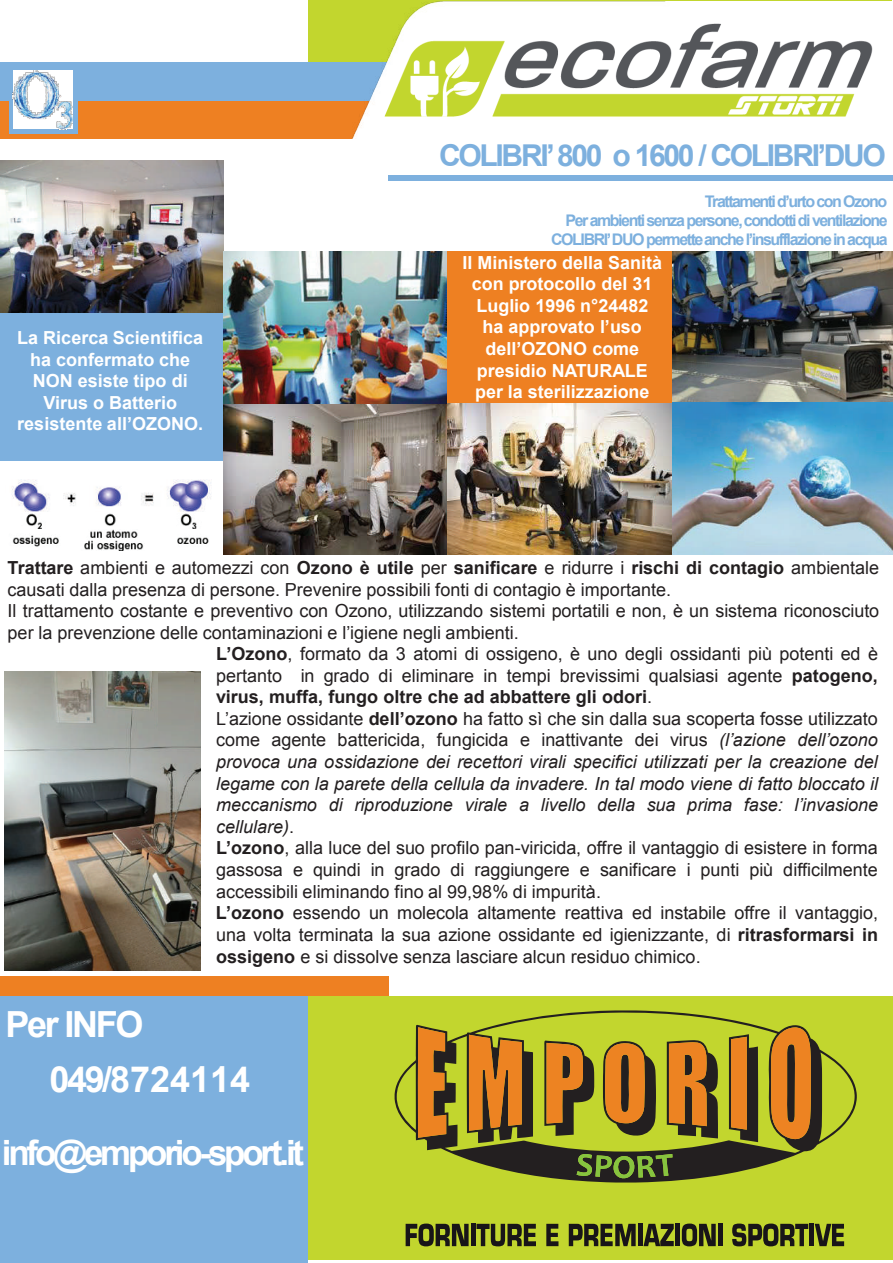
<style>
.page{position:relative;width:893px;height:1263px;background:#fff}
.page>*{position:absolute;margin:0;border:0;box-sizing:border-box;transform-origin:0 0}
.t1{font:700 36px/55.1px "Arial";letter-spacing:-.06em;color:#fff}
.t2{font:700 34.8px "Arial";letter-spacing:-.09em;color:#fff}
.t3{font:700 30.15px "Arial";letter-spacing:-.075em;color:#7db0de}
.t4{font:18px/21.6px "Arial";color:#231f20}
.t5{font:700 18px/21.6px "Arial";color:#fff;text-align:center}
.t6{font:700 16.05px/19.2px "Arial";letter-spacing:-.095em;color:#7db0de;text-align:right}
.s1{font-weight:700}
.s2{font-style:italic}
</style>
<div class="page">
<div style="left:0;top:976px;width:388px;height:20px;background:#ee8022"></div>
<div style="left:308px;top:996px;width:585px;height:264px;background:#c2d62e"></div>
<div style="left:308px;top:0;width:583px;height:138px;background:#c2d62e"></div>
<div style="left:0;top:100px;width:405px;height:39px;background:#ee8022"></div>
<div style="left:0;top:996px;width:308px;height:267px;background:#7db0de"></div>
<div style="left:0;top:63px;width:405px;height:38px;background:#7db0de"></div>
<img style="left:353px;top:1px;width:538px;height:137px">
<div style="left:388px;top:175px;width:505px;height:5px;background:#7db0de"></div>
<div style="left:9px;top:66px;width:69px;height:68px;background:#7db0de"></div>
<img style="left:13px;top:70px;width:59px;height:59px">
<img style="left:672px;top:252px;width:221px;height:151px">
<img style="left:12px;top:480px;width:199px;height:32px">
<img style="left:12px;top:513px;width:197px;height:37px">
<div style="left:0;top:312px;width:223px;height:149px;background:#7db0de"></div>
<img style="left:672px;top:403px;width:221px;height:151px">
<img style="left:223px;top:252px;width:224px;height:303px">
<img style="left:0;top:161px;width:223px;height:151px">
<img style="left:447px;top:403px;width:225px;height:152px">
<div style="left:447px;top:251px;width:225px;height:152px;background:#ee8022"></div>
<img style="left:4px;top:672px;width:197px;height:299px">
<img style="left:159px;top:673px;width:34px;height:58px">
<svg style="left:395px;top:1010px;width:462px;height:172px"></svg>
<svg style="left:418px;top:1027px;width:28px;height:111px;background:#bf6f21"></svg>
<svg style="left:771px;top:1027px;width:40px;height:112px;background:#c47522"></svg>
<svg style="left:469px;top:1035px;width:53px;height:96px;background:#c37322"></svg>
<svg style="left:729px;top:1034px;width:29px;height:108px;background:#8f5f22"></svg>
<svg style="left:667px;top:1040px;width:51px;height:98px;background:#9d6722"></svg>
<svg style="left:544px;top:1040px;width:51px;height:96px"></svg>
<svg style="left:602px;top:1040px;width:54px;height:96px"></svg>
<svg style="left:576px;top:1154px;width:96px;height:25px;background:#4d632c"></svg>
<svg style="left:406px;top:1223px;width:62px;height:23px"></svg>
<hr style="left:471px;top:1224px;width:4px;height:22px;background:#181518">
<svg style="left:476px;top:1224px;width:60px;height:22px"></svg>
<svg style="left:546px;top:1224px;width:12px;height:22px"></svg>
<svg style="left:569px;top:1224px;width:67px;height:22px"></svg>
<div style="left:638px;top:1224px;width:5px;height:22px;background:#181518"></div>
<svg style="left:643px;top:1224px;width:31px;height:22px"></svg>
<div style="left:675px;top:1224px;width:5px;height:22px;background:#181518"></div>
<svg style="left:682px;top:1223px;width:34px;height:23px"></svg>
<hr style="left:718px;top:1224px;width:4px;height:22px;background:#181518">
<svg style="left:732px;top:1223px;width:76px;height:23px"></svg>
<div style="left:809px;top:1224px;width:5px;height:22px;background:#181518"></div>
<svg style="left:815px;top:1224px;width:29px;height:22px"></svg>
<p class="t5" style="left:17px;top:328px;width:187px">La Ricerca Scientifica ha confermato che<br>NON esiste tipo di<br>Virus o Batterio resistente all’OZONO.</p>
<h3 class="t3" style="left:439px;top:135px;width:448px">COLIBRI’800 o 1600 / COLIBRI’DUO</h3>
<p class="t6" style="left:551px;top:192px;width:338px">Trattamentid’urto con Ozono<br>Per ambienti senza persone, condotti di ventilazione<br>COLIBRI’DUO permetteanche l’insufflazionein acqua</p>
<p class="t5" style="left:462px;top:252px;width:201px">Il Ministero della Sanità con protocollo del 31<br>Luglio 1996 n°24482<br>ha approvato l’uso dell’OZONO come presidio NATURALE per la sterilizzazione</p>
<p class="t4" style="left:8px;top:557px;width:873px"><span class="s1">Trattare</span> ambienti e automezzi con <span class="s1">Ozono è utile</span> per <span class="s1">sanificare</span> e ridurre i <span class="s1">rischi di contagio</span> ambientale causati dalla presenza di persone. Prevenire possibili fonti di contagio è importante.<br>Il trattamento costante e preventivo con Ozono, utilizzando sistemi portatili e non, è un sistema riconosciuto per la prevenzione delle contaminazioni e l’igiene negli ambienti.</p>
<p class="t4" style="left:216px;top:643px;width:664px"><span class="s1">L’Ozono</span>, formato da 3 atomi di ossigeno, è uno degli ossidanti più potenti ed è pertanto in grado di eliminare in tempi brevissimi qualsiasi agente <span class="s1">patogeno, virus, muffa, fungo oltre che ad abbattere gli odori</span>.<br>L’azione ossidante <span class="s1">dell’ozono</span> ha fatto sì che sin dalla sua scoperta fosse utilizzato come agente battericida, fungicida e inattivante dei virus <span class="s2">(l’azione dell’ozono provoca una ossidazione dei recettori virali specifici utilizzati per la creazione del legame con la parete della cellula da invadere. In tal modo viene di fatto bloccato il meccanismo di riproduzione virale a livello della sua prima fase: l’invasione cellulare)</span>.<br><span class="s1">L’ozono</span>, alla luce del suo profilo pan-viricida, offre il vantaggio di esistere in forma gassosa e quindi in grado di raggiungere e sanificare i punti più difficilmente accessibili eliminando fino al 99,98% di impurità.<br><span class="s1">L’ozono</span> essendo un molecola altamente reattiva ed instabile offre il vantaggio, una volta terminata la sua azione ossidante ed igienizzante, di <span class="s1">ritrasformarsi in ossigeno</span> e si dissolve senza lasciare alcun residuo chimico.</p>
<h1 class="t1" style="left:49px;top:998px;width:202px;text-indent:-44px">Per INFO<br>049/8724114</h1>
<h2 class="t2" style="left:2px;top:1130px;width:304px">info@emporio-sport.it</h2>
</div>
